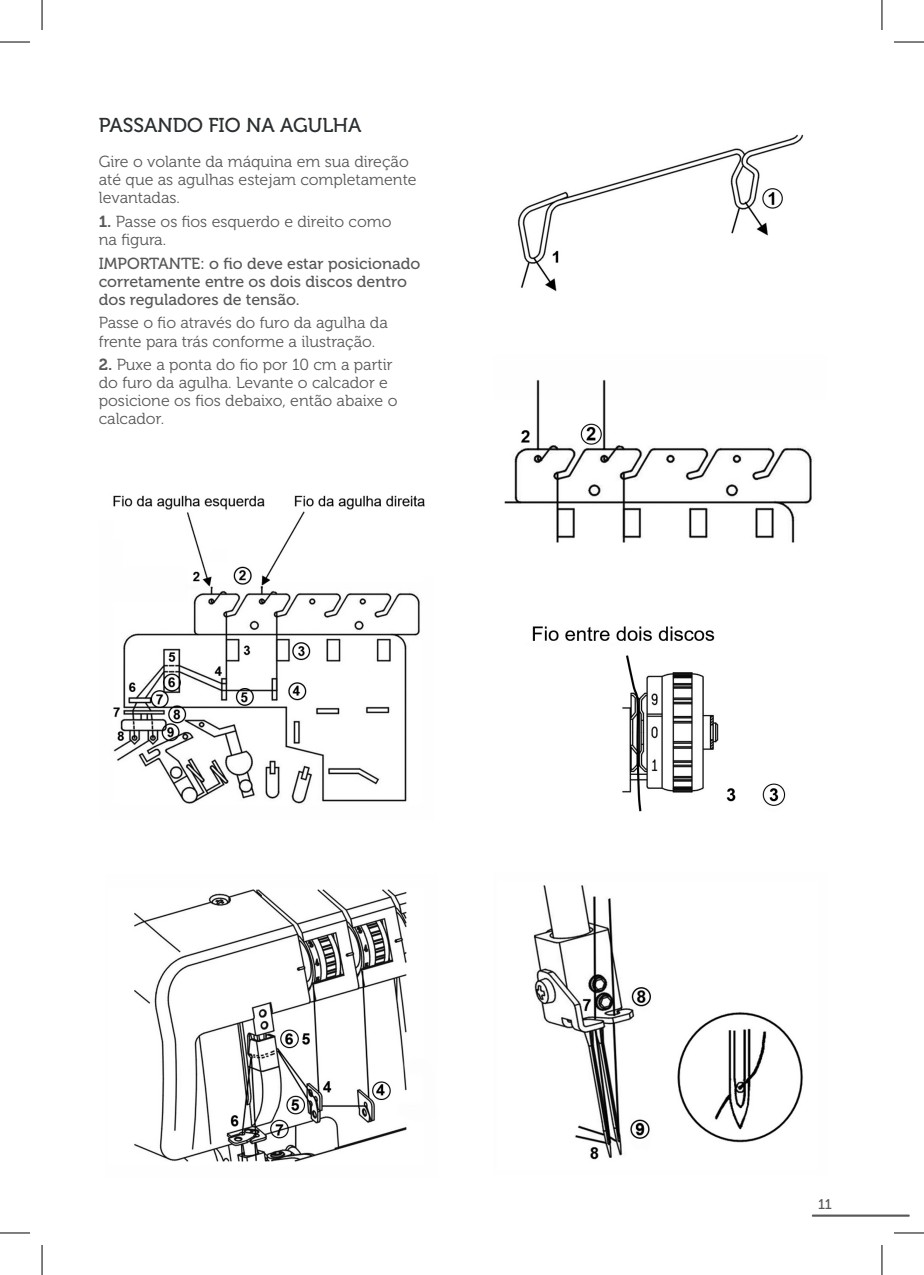
<style>
.page{position:relative;width:924px;height:1275px;background:#fff}
.page>*{position:absolute;margin:0;border:0;box-sizing:border-box;transform-origin:0 0}
.t1{font:20px "Museo 500";color:#2a2e30}
.t2{font:16px/18px "Museo 300";color:#57585a}
.t3{font:16px/18px "Museo 500";color:#57585a}
.t4{font:14px "Museo 500";color:#57585a}
.s1{font-family:"Museo 700"}
</style>
<div class="page">
<hr style="left:811px;top:1214px;width:98px;height:2px;background:#57585a">
<img style="left:517px;top:134px;width:287px;height:157px">
<img style="left:504px;top:379px;width:308px;height:164px">
<img style="left:532px;top:626px;width:254px;height:186px">
<img style="left:113px;top:495px;width:312px;height:309px">
<img style="left:533px;top:885px;width:270px;height:275px">
<img style="left:134px;top:889px;width:273px;height:273px">
<hr style="left:0;top:42px;width:30px;height:1px;background:#000">
<hr style="left:893px;top:42px;width:30px;height:1px;background:#000">
<hr style="left:0;top:1232px;width:30px;height:1px;background:#000">
<hr style="left:893px;top:1232px;width:30px;height:1px;background:#000">
<hr style="left:42px;top:0;width:1px;height:30px;background:#000">
<hr style="left:42px;top:1245px;width:1px;height:30px;background:#000">
<hr style="left:881px;top:0;width:1px;height:30px;background:#000">
<hr style="left:881px;top:1245px;width:1px;height:30px;background:#000">
<p class="t1" style="left:99px;top:114px;width:264px">PASSANDO FIO NA AGULHA</p>
<p class="t2" style="left:99px;top:153px;width:319px">Gire o volante da máquina em sua direção até que as agulhas estejam completamente levantadas.</p>
<p class="t2" style="left:99px;top:213px;width:294px"><span class="s1">1.</span> Passe os fios esquerdo e direito como na figura.</p>
<p class="t3" style="left:99px;top:254px;width:323px">IMPORTANTE: o fio deve estar posicionado corretamente entre os dois discos dentro dos reguladores de tensão.</p>
<p class="t2" style="left:99px;top:314px;width:290px">Passe o fio através do furo da agulha da frente para trás conforme a ilustração.</p>
<p class="t2" style="left:99px;top:356px;width:300px"><span class="s1">2.</span> Puxe a ponta do fio por 10 cm a partir do furo da agulha. Levante o calcador e posicione os fios debaixo, então abaixe o calcador.</p>
<p class="t4" style="left:817px;top:1196px;width:15px">11</p>
</div>
